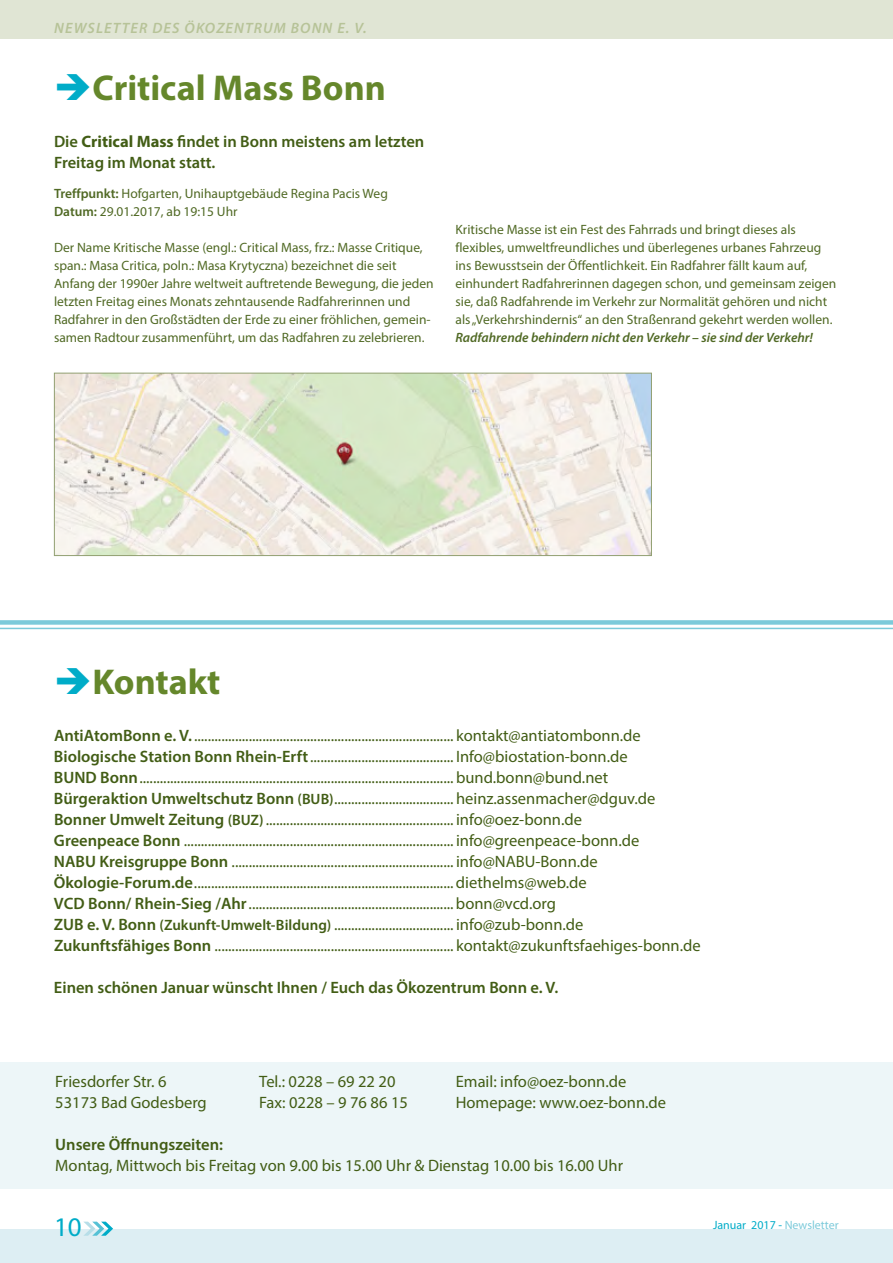
<style>
.page{position:relative;width:893px;height:1263px;background:#fff}
.page>*{position:absolute;margin:0;border:0;box-sizing:border-box;transform-origin:0 0}
.t1{font:700 36px "Myriad Pro";color:#65872b}
.t2{font:27px "Myriad Pro";color:#00acc8}
.t3{font:16.5px/21px "Myriad Pro";color:#425d15}
.t4{font:600 16.5px/21px "Myriad Pro";color:#425d15}
.t5{font:italic 600 15px "Myriad Pro";letter-spacing:.075em;color:#b7c398}
.t6{font:13.5px/18px "Myriad Pro";color:#506924}
.t7{font:italic 600 13.5px "Myriad Pro";color:#506924}
.t8{font:12px "Myriad Pro";color:#00acc8}
.s1{color:#00acc8}
.s2{font-weight:700}
.s3{font-weight:600}
.s4{font-weight:600;font-size:15px}
.s5{color:#7ccada}
</style>
<div class="page">
<div style="left:0;top:1229px;width:893px;height:34px;background:#ddeef3"></div>
<svg style="left:83px;top:1221px;width:30px;height:15px"></svg>
<div style="left:0;top:0;width:893px;height:38px;background:#e0e5d4"></div>
<div style="left:0;top:620px;width:893px;height:5px;background:#7ccada"></div>
<hr style="left:0;top:628px;width:893px;height:1px;background:#7ccada">
<img style="left:56px;top:375px;width:594px;height:179px">
<div style="left:54px;top:373px;width:598px;height:183px;border:1px solid #92a072"></div>
<div style="left:0;top:1062px;width:893px;height:126px;background:#edf6f8"></div>
<p class="t5" style="left:54px;top:18px;width:314px">NEWSLETTER DES ÖKOZENTRUM BONN E. V.</p>
<h1 class="t1" style="left:54px;top:64px;width:333px"><span class="s1">➔</span>Critical Mass Bonn</h1>
<p class="t4" style="left:54px;top:131px;width:372px">Die <span class="s2">Critical Mass</span> findet in Bonn meistens am letzten<br>Freitag im Monat statt.</p>
<p class="t6" style="left:54px;top:184px;width:335px"><span class="s3">Treffpunkt:</span> Hofgarten, Unihauptgebäude Regina Pacis Weg<br><span class="s3">Datum:</span> 29.01.2017, ab 19:15 Uhr</p>
<p class="t6" style="left:54px;top:238px;width:381px">Der Name Kritische Masse (engl.: Critical Mass, frz.: Masse Critique, span.: Masa Critica, poln.: Masa Krytyczna) bezeichnet die seit Anfang der 1990er Jahre weltweit auftretende Bewegung, die jeden letzten Freitag eines Monats zehntausende Radfahrerinnen und Radfahrer in den Großstädten der Erde zu einer fröhlichen, gemein&shy;samen Radtour zusammenführt, um das Radfahren zu zelebrieren.</p>
<p class="t6" style="left:455px;top:220px;width:382px">Kritische Masse ist ein Fest des Fahrrads und bringt dieses als flexibles, umweltfreundliches und überlegenes urbanes Fahrzeug ins Bewusstsein der Öffentlichkeit. Ein Radfahrer fällt kaum auf, einhundert Radfahrerinnen dagegen schon, und gemeinsam zeigen sie, daß Radfahrende im Verkehr zur Normalität gehören und nicht als „Verkehrshindernis“ an den Straßenrand gekehrt werden wollen.</p>
<p class="t7" style="left:455px;top:329px;width:359px">Radfahrende behindern nicht den Verkehr – sie sind der Verkehr!</p>
<h1 class="t1" style="left:54px;top:658px;width:168px"><span class="s1">➔</span>Kontakt</h1>
<p class="t3" style="left:54px;top:725px;width:648px"><span class="s3">AntiAtomBonn e. V.</span> ............................................................................ kontakt@antiatombonn.de <span class="s3">Biologische Station Bonn Rhein-Erft</span>.......................................... Info@biostation-bonn.de<br><span class="s3">BUND Bonn</span>............................................................................................ bund.bonn@bund.net <span class="s3">Bürgeraktion Umweltschutz Bonn</span> <span class="s4">(BUB)</span>................................... heinz.assenmacher@dguv.de <span class="s3">Bonner Umwelt Zeitung</span> <span class="s4">(BUZ)</span>....................................................... info@oez-bonn.de<br><span class="s3">Greenpeace Bonn</span> ............................................................................... info@greenpeace-bonn.de<br><span class="s3">NABU Kreisgruppe Bonn</span> ................................................................. info@NABU-Bonn.de <span class="s3">Ökologie-Forum.de</span>............................................................................ diethelms@web.de<br><span class="s3">VCD Bonn/ Rhein-Sieg /Ahr</span>............................................................ bonn@vcd.org<br><span class="s3">ZUB e. V. Bonn</span> <span class="s4">(Zukunft-Umwelt-Bildung)</span> ................................... info@zub-bonn.de <span class="s3">Zukunftsfähiges Bonn</span> ...................................................................... kontakt@zukunftsfaehiges-bonn.de</p>
<p class="t4" style="left:54px;top:977px;width:506px">Einen schönen Januar wünscht Ihnen / Euch das Ökozentrum Bonn e. V.</p>
<p class="t3" style="left:55px;top:1071px;width:113px">Friesdorfer Str. 6</p>
<p class="t3" style="left:259px;top:1071px;width:138px">Tel.: 0228 – 69 22 20</p>
<p class="t3" style="left:456px;top:1071px;width:172px">Email: info@oez-bonn.de</p>
<p class="t3" style="left:55px;top:1092px;width:153px">53173 Bad Godesberg</p>
<p class="t3" style="left:259px;top:1092px;width:150px">Fax: 0228 – 9 76 86 15</p>
<p class="t3" style="left:456px;top:1092px;width:212px">Homepage: www.oez-bonn.de</p>
<p class="t4" style="left:55px;top:1134px;width:169px">Unsere Öffnungszeiten:</p>
<p class="t3" style="left:55px;top:1155px;width:569px">Montag, Mittwoch bis Freitag von 9.00 bis 15.00 Uhr &amp; Dienstag 10.00 bis 16.00 Uhr</p>
<h2 class="t2" style="left:54px;top:1210px;width:29px">10</h2>
<p class="t8" style="left:713px;top:1218px;width:127px">Januar 2017 - <span class="s5">Newsletter</span></p>
</div>
